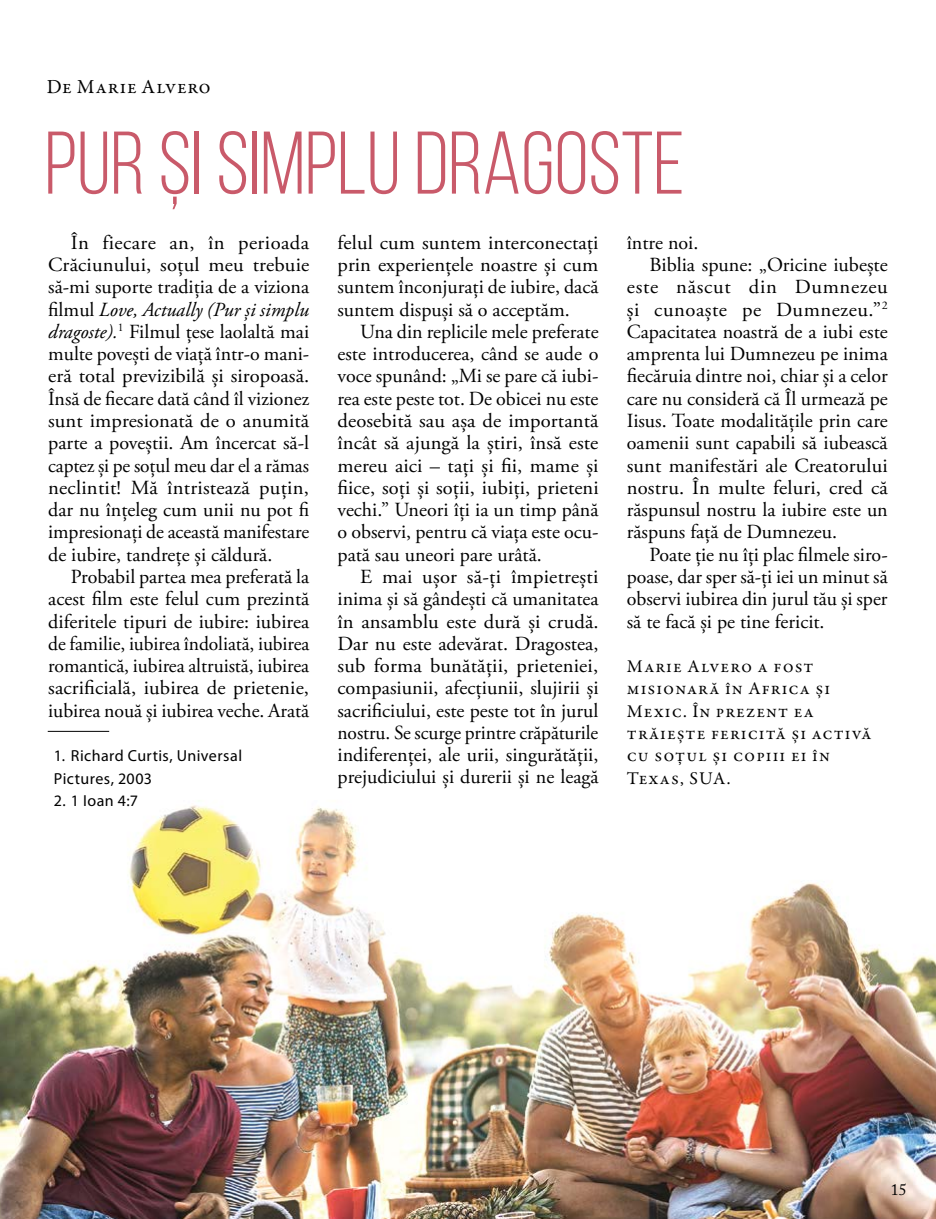
<style>
.page{position:relative;width:936px;height:1219px;background:#fff}
.page>*{position:absolute;margin:0;border:0;box-sizing:border-box;transform-origin:0 0}
.t1{font:88.6px "Bebas Neue";color:#c95a6a}
.t2{font:20px/22.2px "Adobe Garamond Pro";color:#000;text-align:justify}
.t3{font:20px "Adobe Garamond Pro";letter-spacing:.025em;color:#000}
.t4{font:20px "Adobe Garamond Pro";letter-spacing:.035em;color:#000}
.t5{font:20px "Garamond Premr Pro";letter-spacing:.045em;color:#000}
.t6{font:18px/22.2px "Garamond Premr Pro";letter-spacing:.06em;color:#000}
.t7{font:16px/22.2px "Myriad Pro";letter-spacing:.025em;color:#000}
.t8{font:16px "Adobe Caslon Pro";color:#000}
.s1{font-style:italic}
</style>
<div class="page">
<img style="left:0;top:805px;width:935px;height:414px">
<hr style="left:48px;top:731px;width:61px;height:1px;background:#000">
<p class="t5" style="left:47px;top:74px;width:166px">De Marie Alvero</p>
<h1 class="t1" style="left:45px;top:116px;width:641px">PUR ȘI SIMPLU DRAGOSTE</h1>
<p class="t2" style="left:48px;top:232px;width:262px;text-indent:23px">În fiecare an, în perioada Crăciunului, soțul meu trebuie să‑mi suporte tradiția de a viziona filmul <span class="s1">Love, Actually (Pur și simplu dragoste).</span><sup>1</sup> Filmul țese laolaltă mai multe povești de viață într‑o mani‑ eră total previzibilă și siropoasă.<br>Însă de fiecare dată când îl vizionez sunt impresionată de o anumită parte a poveștii. Am încercat să‑l captez și pe soțul meu dar el a rămas neclintit! Mă întristează puțin, dar nu înțeleg cum unii nu pot fi impresionați de această manifestare de iubire, tandrețe și căldură.</p>
<p class="t2" style="left:48px;top:566px;width:262px;text-indent:23px">Probabil partea mea preferată la acest film este felul cum prezintă diferitele tipuri de iubire: iubirea de familie, iubirea îndoliată, iubirea romantică, iubirea altruistă, iubirea sacrificială, iubirea de prietenie, iubirea nouă și iubirea veche. Arată</p>
<p class="t7" style="left:54px;top:744px;width:190px">1. Richard Curtis, Universal<br>Pictures, 2003</p>
<p class="t7" style="left:54px;top:789px;width:86px">2. 1 Ioan 4:7</p>
<p class="t2" style="left:337px;top:232px;width:262px">felul cum suntem interconectați prin experiențele noastre și cum suntem înconjurați de iubire, dacă suntem dispuși să o acceptăm.</p>
<p class="t2" style="left:337px;top:321px;width:262px;text-indent:23px">Una din replicile mele preferate este introducerea, când se aude o voce spunând: „Mi se pare că iubi‑ rea este peste tot. De obicei nu este deosebită sau așa de importantă încât să ajungă la știri, însă este mereu aici – tați și fii, mame și fiice, soți și soții, iubiți, prieteni vechi.” Uneori îți ia un timp până o observi, pentru că viața este ocu‑ pată sau uneori pare urâtă.</p>
<p class="t2" style="left:337px;top:566px;width:262px;text-indent:23px">E mai ușor să‑ți împietrești inima și să gândești că umanitatea în ansamblu este dură și crudă.<br>Dar nu este adevărat. Dragostea, sub forma bunătății, prieteniei, compasiunii, afecțiunii, slujirii și sacrificiului, este peste tot în jurul nostru. Se scurge printre crăpăturile indiferenței, ale urii, singurătății, prejudiciului și durerii și ne leagă</p>
<p class="t2" style="left:626px;top:232px;width:73px">între noi.</p>
<p class="t2" style="left:649px;top:254px;width:240px">Biblia spune: „Oricine iubește</p>
<p class="t4" style="left:626px;top:275px;width:262px">este născut din Dumnezeu</p>
<p class="t3" style="left:626px;top:297px;width:262px">și cunoaște pe Dumnezeu.”<sup>2</sup></p>
<p class="t2" style="left:626px;top:321px;width:262px">Capacitatea noastră de a iubi este</p>
<p class="t2" style="left:626px;top:343px;width:262px">amprenta lui Dumnezeu pe inima</p>
<p class="t2" style="left:626px;top:366px;width:262px">fiecăruia dintre noi, chiar și a celor</p>
<p class="t2" style="left:626px;top:388px;width:262px">care nu consideră că Îl urmează pe</p>
<p class="t2" style="left:626px;top:410px;width:262px">Iisus. Toate modalitățile prin care</p>
<p class="t2" style="left:626px;top:432px;width:262px">oamenii sunt capabili să iubească</p>
<p class="t2" style="left:626px;top:455px;width:262px">sunt manifestări ale Creatorului</p>
<p class="t2" style="left:626px;top:477px;width:262px">nostru. În multe feluri, cred că</p>
<p class="t2" style="left:626px;top:499px;width:262px">răspunsul nostru la iubire este un</p>
<p class="t2" style="left:626px;top:522px;width:212px">răspuns față de Dumnezeu.</p>
<p class="t2" style="left:649px;top:544px;width:240px">Poate ție nu îți plac filmele siro‑</p>
<p class="t2" style="left:626px;top:566px;width:262px">poase, dar sper să‑ți iei un minut să</p>
<p class="t2" style="left:626px;top:588px;width:262px">observi iubirea din jurul tău și sper</p>
<p class="t2" style="left:626px;top:611px;width:199px">să te facă și pe tine fericit.</p>
<p class="t6" style="left:626px;top:656px;width:246px">Marie Alvero a fost misionară în Africa și<br>Mexic. În prezent ea trăiește fericită și activă cu soțul și copiii ei în<br>Texas, SUA.</p>
<p class="t8" style="left:890px;top:1180px;width:17px">15</p>
</div>
